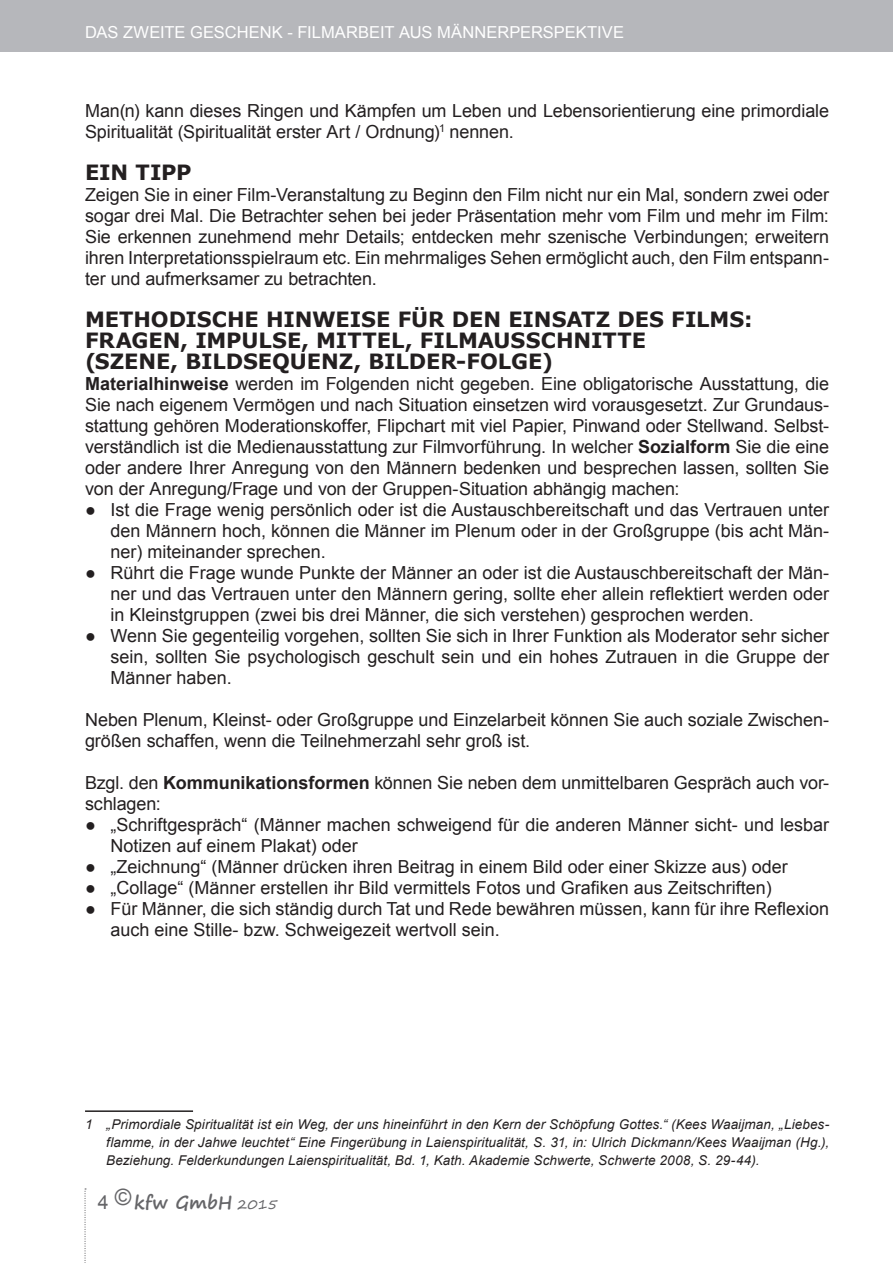
<style>
.page{position:relative;width:893px;height:1263px;background:#fff}
.page>*{position:absolute;margin:0;border:0;box-sizing:border-box;transform-origin:0 0}
.t1{font:700 21px/21px "Verdana";letter-spacing:-.005em;color:#231f20}
.t2{font:18px/21px "Arial";color:#231f20}
.t3{font:700 18px "Segoe Print";letter-spacing:.005em;color:#656568}
.t4{font:16.5px "Arial";color:#fff}
.t5{font:italic 13.5px/18px "Arial";letter-spacing:.01em;color:#231f20;text-align:justify}
.s1{font-weight:700}
.s2{font-family:"Arial";font-weight:400;font-size:19.5px}
.s3{font-weight:400;font-size:13.5px}
</style>
<div class="page">
<div style="left:0;top:0;width:893px;height:51px;background:#b6b7bb"></div>
<svg style="left:84px;top:1188px;width:2px;height:75px"></svg>
<hr style="left:85px;top:1110px;width:108px;height:2px;background:#231f20">
<p class="t4" style="left:85px;top:21px;width:540px">Das zweite Geschenk - Filmarbeit aus Männerperspektive</p>
<p class="t2" style="left:85px;top:100px;width:746px">Man(n) kann dieses Ringen und Kämpfen um Leben und Lebensorientierung eine primordiale<br>Spiritualität (Spiritualität erster Art / Ordnung)<sup>1</sup> nennen.</p>
<p class="t1" style="left:85px;top:161px;width:108px">EIN TIPP</p>
<p class="t2" style="left:85px;top:184px;width:746px;text-align:justify">Zeigen Sie in einer Film-Veranstaltung zu Beginn den Film nicht nur ein Mal, sondern zwei oder sogar drei Mal. Die Betrachter sehen bei jeder Präsentation mehr vom Film und mehr im Film:<br>Sie erkennen zunehmend mehr Details; entdecken mehr szenische Verbindungen; erweitern ihren I nterpretationsspielraum etc. Ein mehrmaliges Sehen ermöglicht auch, den Film entspann&shy;ter und aufmerksamer zu betrachten.</p>
<p class="t1" style="left:85px;top:308px;width:669px">M ETHODISCHE HINWEISE FÜR DEN EINSATZ DES FILMS:<br>FRAGEN, IMPULSE, M ITTEL, FILMAUSSCHNITTE<br>(SZENE, BILDSEQUENZ, BILDER-FOLGE)</p>
<p class="t2" style="left:85px;top:373px;width:746px;text-align:justify"><span class="s1">Materialhinweise</span> werden im Folgenden nicht gegeben. Eine obligatorische Ausstattung, die Sie nach eigenem Vermögen und nach Situation einsetzen wird vorausgesetzt. Zur Grundaus&shy;stattung gehören Moderationskoffer, Flipchart mit viel Papier, Pinwand oder Stellwand. Selbst&shy;verständlich ist die Medienausstattung zur Filmvorführung. I n welcher <span class="s1">Sozialform</span> Sie die eine oder andere I hrer Anregung von den Männern bedenken und besprechen lassen, sollten Sie von der Anregung/Frage und von der Gruppen-Situation abhängig machen:</p>
<p class="t2" style="left:111px;top:499px;width:720px;text-align:justify;text-indent:-26px">● Ist die Frage wenig persönlich oder ist die Austauschbereitschaft und das Vertrauen unter den Männern hoch, können die Männer im Plenum oder in der Großgruppe (bis acht Män&shy;ner) miteinander sprechen.</p>
<p class="t2" style="left:111px;top:562px;width:720px;text-align:justify;text-indent:-25px">● Rührt die Frage wunde Punkte der Männer an oder ist die Austauschbereitschaft der Män&shy;ner und das Vertrauen unter den Männern gering, sollte eher allein reflektiert werden oder in Kleinstgruppen (zwei bis drei Männer, die sich verstehen) gesprochen werden.</p>
<p class="t2" style="left:111px;top:625px;width:720px;text-align:justify;text-indent:-26px">● Wenn Sie gegenteilig vorgehen, sollten Sie sich in I hrer Funktion als Moderator sehr sicher sein, sollten Sie psychologisch geschult sein und ein hohes Zutrauen in die Gruppe der Männer haben.</p>
<p class="t2" style="left:85px;top:709px;width:746px">Neben Plenum, Kleinst- oder Großgruppe und Einzelarbeit können Sie auch soziale Zwischen&shy;größen schaffen, wenn die Teilnehmerzahl sehr groß ist.</p>
<p class="t2" style="left:85px;top:772px;width:746px">Bzgl. den <span class="s1">Kommunikationsformen</span> können Sie neben dem unmittelbaren Gespräch auch vor&shy;schlagen:</p>
<p class="t2" style="left:111px;top:814px;width:720px;text-indent:-26px">● „Schriftgespräch“ (Männer machen schweigend für die anderen Männer sicht- und lesbar<br>Notizen auf einem Plakat) oder</p>
<p class="t2" style="left:85px;top:856px;width:705px">● „Zeichnung“ (Männer drücken ihren Beitrag in einem Bild oder einer Skizze aus) oder</p>
<p class="t2" style="left:85px;top:877px;width:688px">● „Collage“ (Männer erstellen ihr Bild vermittels Fotos und Grafiken aus Zeitschriften)</p>
<p class="t2" style="left:111px;top:898px;width:720px;text-indent:-26px">● Für Männer, die sich ständig durch Tat und Rede bewähren müssen, kann für ihre Reflexion auch eine Stille- bzw. Schweigezeit wertvoll sein.</p>
<p class="t5" style="left:106px;top:1115px;width:724px;text-indent:-21px">1 „Primordiale Spiritualität ist ein Weg, der uns hineinführt in den Kern der Schöpfung Gottes.“ (Kees Waaijman, „Liebes&shy;flamme, in der Jahwe leuchtet“ Eine Fingerübung in Laienspiritualität, S. 31, in: Ulrich Dickmann/Kees Waaijman (Hg.), Beziehung. Felderkundungen Laienspiritualität, Bd. 1, Kath. Akademie Schwerte, Schwerte 2008, S. 29-44).</p>
<p class="t3" style="left:98px;top:1186px;width:181px"><span class="s2">4</span> <sup>©</sup>kfw GmbH <span class="s3">2015</span></p>
</div>
